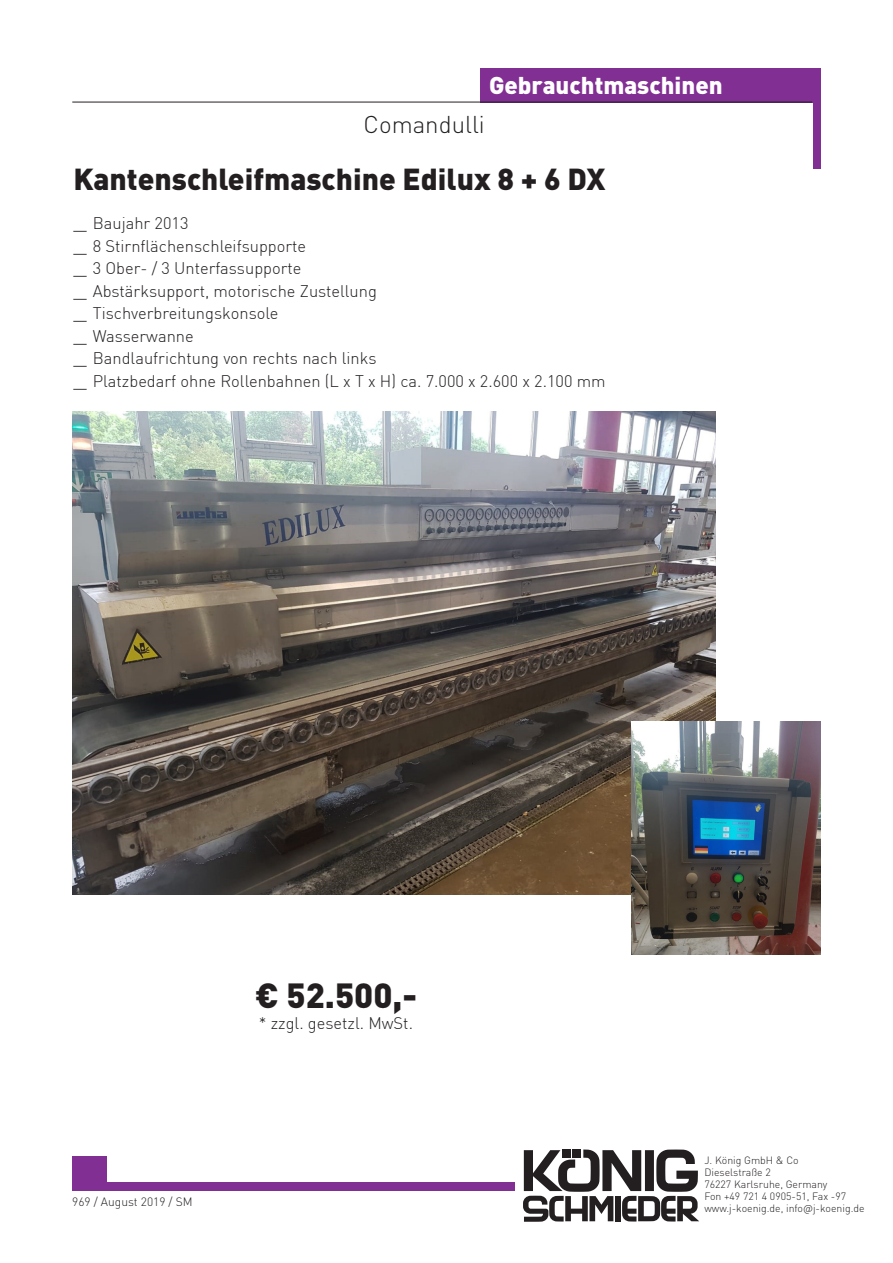
<style>
.page{position:relative;width:893px;height:1263px;background:#fff}
.page>*{position:absolute;margin:0;border:0;box-sizing:border-box;transform-origin:0 0}
.AU_Tab-Text{font:900 34.5px "DIN Pro";color:#231f20}
.AU_Produkt-Ü1{font:900 30px "DIN Pro";color:#231f20}
.t1{font:900 24px "DIN Pro";color:#fff}
.AU_Produkt-Ü1-2{font:300 24px "DIN Pro";color:#231f20}
.AU_Tab-Text-2{font:16.5px "Koenig DIN";color:#231f20}
.t2{font:300 12px "DIN Pro";color:#231f20}
.t3{font:300 10.5px "DIN Pro";color:#231f20}
.s1{font-family:"DIN Pro"}
</style>
<div class="page">
<div style="left:480px;top:68px;width:341px;height:34px;background:#812f92"></div>
<hr style="left:72px;top:102px;width:740px;height:1px;background:#231f20">
<div style="left:814px;top:68px;width:7px;height:101px;background:#812f92"></div>
<div style="left:72px;top:1182px;width:442px;height:9px;background:#812f92"></div>
<div style="left:72px;top:1157px;width:34px;height:34px;background:#812f92"></div>
<svg style="left:523px;top:1149px;width:176px;height:73px"></svg>
<img style="left:72px;top:412px;width:644px;height:482px">
<img style="left:631px;top:721px;width:190px;height:233px">
<p class="t1" style="left:489px;top:69px;width:235px">Gebrauchtmaschinen</p>
<p class="AU_Produkt-Ü1-2" style="left:364px;top:108px;width:123px">Comandulli</p>
<p class="AU_Produkt-Ü1" style="left:73px;top:158px;width:534px">Kantenschleifmaschine Edilux 8 + 6 DX</p>
<p class="AU_Tab-Text-2" style="left:73px;top:213px;width:117px"><span class="s1">_</span> Baujahr 2013</p>
<p class="AU_Tab-Text-2" style="left:73px;top:235px;width:234px"><span class="s1">_</span> 8 Stirnflächenschleifsupporte</p>
<p class="AU_Tab-Text-2" style="left:73px;top:258px;width:230px"><span class="s1">_</span> 3 Ober- / 3 Unterfassupporte</p>
<p class="AU_Tab-Text-2" style="left:73px;top:280px;width:305px"><span class="s1">_</span> Abstärksupport, motorische Zustellung</p>
<p class="AU_Tab-Text-2" style="left:73px;top:303px;width:207px"><span class="s1">_</span> Tischverbreitungskonsole</p>
<p class="AU_Tab-Text-2" style="left:73px;top:325px;width:122px"><span class="s1">_</span> Wasserwanne</p>
<p class="AU_Tab-Text-2" style="left:73px;top:348px;width:305px"><span class="s1">_</span> Bandlaufrichtung von rechts nach links</p>
<p class="AU_Tab-Text-2" style="left:73px;top:370px;width:534px"><span class="s1">_</span> Platzbedarf ohne Rollenbahnen (L x T x H) ca. 7.000 x 2.600 x 2.100 mm</p>
<p class="AU_Tab-Text" style="left:255px;top:972px;width:164px">€ 52.500,-</p>
<p class="t2" style="left:72px;top:1194px;width:122px">969 / August 2019 / SM</p>
<p class="AU_Tab-Text-2" style="left:259px;top:1013px;width:156px">* zzgl. gesetzl. MwSt.</p>
<p class="t3" style="left:704px;top:1153px;width:96px">J. König GmbH &amp; Co</p>
<p class="t3" style="left:704px;top:1165px;width:68px">Dieselstraße 2</p>
<p class="t3" style="left:704px;top:1177px;width:125px">76227 Karlsruhe, Germany</p>
<p class="t3" style="left:704px;top:1189px;width:143px">Fon +49 721 4 0905-51, Fax -97</p>
<p class="t3" style="left:704px;top:1201px;width:162px">www.j-koenig.de, info@j-koenig.de</p>
</div>
